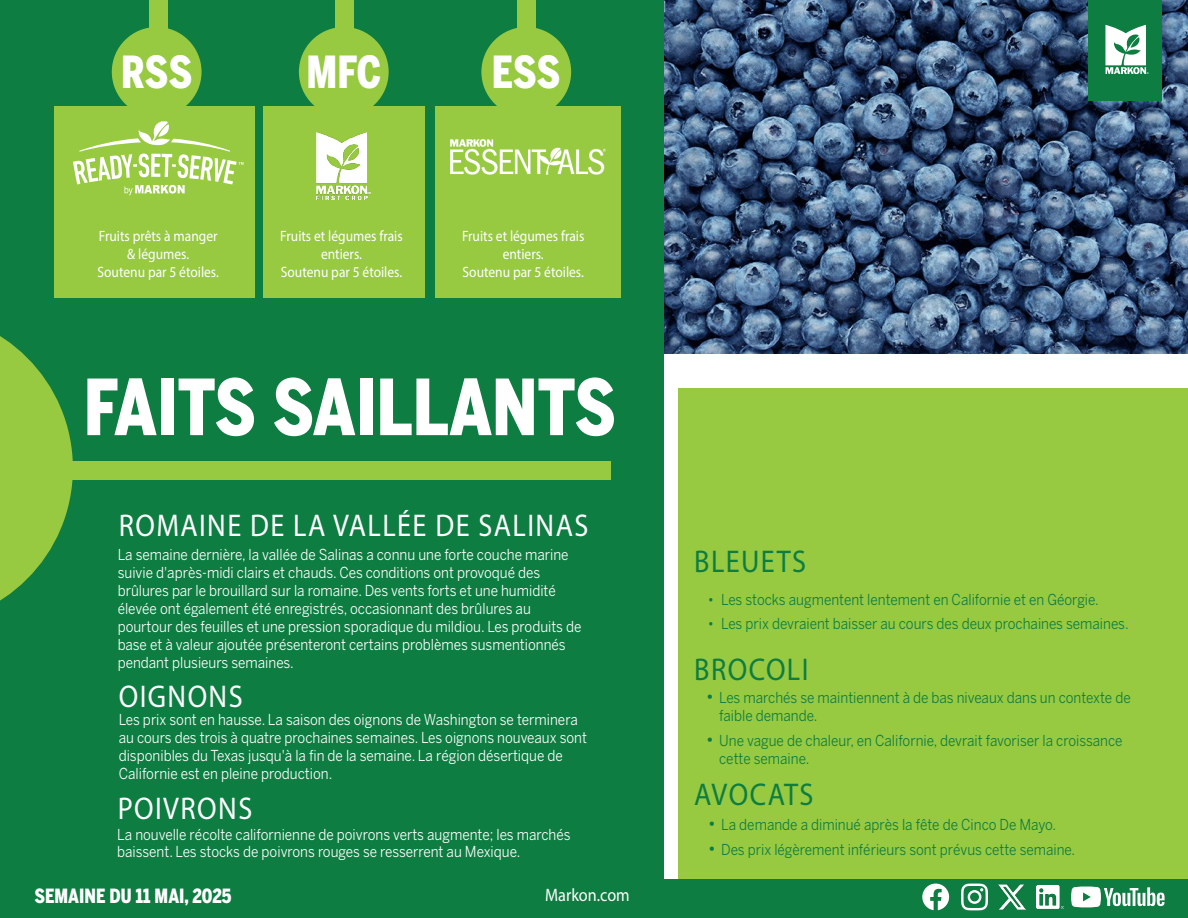
<style>
.page{position:relative;width:1188px;height:918px;background:#fff}
.page>*{position:absolute;margin:0;border:0;box-sizing:border-box;transform-origin:0 0}
.t1{font:900 76.5px "Benton Sans Cond";color:#fff;scale:.9 1}
.t2{font:900 43.95px "Benton Sans Cond";letter-spacing:-.01em;color:#fff;scale:.9 1}
.t3{font:31.5px "Myriad Pro";letter-spacing:.05em;color:#fff;scale:.9 1}
.t4{font:31.5px "Myriad Pro";letter-spacing:.05em;color:#0d7d41;scale:.9 1}
.t5{font:900 19.5px "Benton Sans Cond";color:#fff;scale:.9 1}
.t6{font:18px "Myriad Pro";color:#fff;scale:.9 1}
.t7{font:15px/18px "Benton Sans";color:#fff;scale:.9 1}
.t8{font:15px/18px "Benton Sans";color:#0d7d41;scale:.9 1}
.t9{font:15px/18px "Myriad Pro";color:#fff;text-align:center;scale:.9 1}
.s1{font-size:18px}
</style>
<div class="page">
<img style="left:663px;top:0;width:525px;height:353px">
<div style="left:0;top:0;width:663px;height:918px;background:#0d7d41"></div>
<div style="left:1089px;top:0;width:73px;height:100px;background:#0d7d41"></div>
<svg style="left:0;top:336px;width:73px;height:265px"></svg>
<div style="left:0;top:461px;width:610px;height:18px;background:#97c941"></div>
<div style="left:678px;top:389px;width:510px;height:529px;background:#97c941"></div>
<div style="left:0;top:879px;width:1188px;height:39px;background:#0d7d41"></div>
<svg style="left:922px;top:884px;width:27px;height:26px"></svg>
<svg style="left:961px;top:884px;width:27px;height:26px"></svg>
<img style="left:1036px;top:886px;width:27px;height:22px">
<svg style="left:1071px;top:887px;width:94px;height:20px"></svg>
<svg style="left:1105px;top:25px;width:44px;height:48px"></svg>
<div style="left:149px;top:0;width:18px;height:39px;background:#97c941"></div>
<div style="left:335px;top:0;width:18px;height:39px;background:#97c941"></div>
<div style="left:517px;top:0;width:18px;height:39px;background:#97c941"></div>
<div style="left:112px;top:27px;width:90px;height:90px;background:#97c941;border-radius:50%"></div>
<div style="left:299px;top:27px;width:90px;height:90px;background:#97c941;border-radius:50%"></div>
<div style="left:481px;top:27px;width:90px;height:90px;background:#97c941;border-radius:50%"></div>
<div style="left:54px;top:106px;width:201px;height:191px;background:#97c941"></div>
<div style="left:263px;top:106px;width:162px;height:191px;background:#97c941"></div>
<div style="left:435px;top:106px;width:186px;height:191px;background:#97c941"></div>
<svg style="left:73px;top:121px;width:171px;height:74px"></svg>
<img style="left:317px;top:132px;width:54px;height:68px">
<img style="left:450px;top:140px;width:155px;height:35px">
<img style="left:999px;top:884px;width:27px;height:26px">
<h2 class="t2" style="left:121px;top:46px;width:81px">RSS</h2>
<h2 class="t2" style="left:307px;top:46px;width:84px">MFC</h2>
<h2 class="t2" style="left:492px;top:46px;width:78px">ESS</h2>
<p class="t9" style="left:97px;top:227px;width:136px">Fruits prêts à manger &amp; légumes.<br>Soutenu par 5 étoiles.</p>
<p class="t9" style="left:280px;top:227px;width:138px">Fruits et légumes frais entiers.<br>Soutenu par 5 étoiles.</p>
<p class="t9" style="left:462px;top:227px;width:138px">Fruits et légumes frais entiers.<br>Soutenu par 5 étoiles.</p>
<h1 class="t1" style="left:84px;top:362px;width:593px">FAITS SAILLANTS</h1>
<h3 class="t3" style="left:119px;top:506px;width:523px">ROMAINE DE LA VALLÉE DE SALINAS</h3>
<p class="t7" style="left:118px;top:546px;width:517px">La semaine dernière, la vallée de Salinas a connu une forte couche marine suivie d'après-midi clairs et chauds. Ces conditions ont provoqué des brûlures par le brouillard sur la romaine. Des vents forts et une humidité élevée ont également été enregistrés, occasionnant des brûlures au pourtour des feuilles et une pression sporadique du mildiou. Les produits de base et à valeur ajoutée présenteront certains problèmes susmentionnés pendant plusieurs semaines.</p>
<h3 class="t3" style="left:119px;top:677px;width:139px">OIGNONS</h3>
<p class="t7" style="left:119px;top:710px;width:522px">Les prix sont en hausse. La saison des oignons de Washington se terminera au cours des trois à quatre prochaines semaines. Les oignons nouveaux sont disponibles du Texas jusqu'à la fin de la semaine. La région désertique de Californie est en pleine production.</p>
<h3 class="t3" style="left:118px;top:789px;width:151px">POIVRONS</h3>
<p class="t7" style="left:117px;top:827px;width:505px;line-height:16.5px">La nouvelle récolte californienne de poivrons verts augmente; les marchés baissent. Les stocks de poivrons rouges se resserrent au Mexique.</p>
<h3 class="t5" style="left:34px;top:884px;width:220px">SEMAINE DU 11 MAI, 2025</h3>
<p class="t6" style="left:545px;top:883px;width:96px">Markon.com</p>
<h3 class="t4" style="left:694px;top:542px;width:126px">BLEUETS</h3>
<p class="t8" style="left:708px;top:590px;width:436px">• Les stocks augmentent lentement en Californie et en Géorgie.</p>
<p class="t8" style="left:708px;top:615px;width:469px">• Les prix devraient baisser au cours des deux prochaines semaines.</p>
<h3 class="t4" style="left:694px;top:650px;width:128px">BROCOLI</h3>
<p class="t8" style="left:719px;top:688px;width:459px;text-indent:-14px"><span class="s1">•</span> Les marchés se maintiennent à de bas niveaux dans un contexte de faible demande.</p>
<p class="t8" style="left:719px;top:731px;width:450px;text-indent:-14px"><span class="s1">•</span> Une vague de chaleur, en Californie, devrait favoriser la croissance cette semaine.</p>
<h3 class="t4" style="left:694px;top:775px;width:134px">AVOCATS</h3>
<p class="t8" style="left:708px;top:815px;width:389px"><span class="s1">•</span> La demande a diminué après la fête de Cinco De Mayo.</p>
<p class="t8" style="left:708px;top:840px;width:410px"><span class="s1">•</span> Des prix légèrement inférieurs sont prévus cette semaine.</p>
</div>
